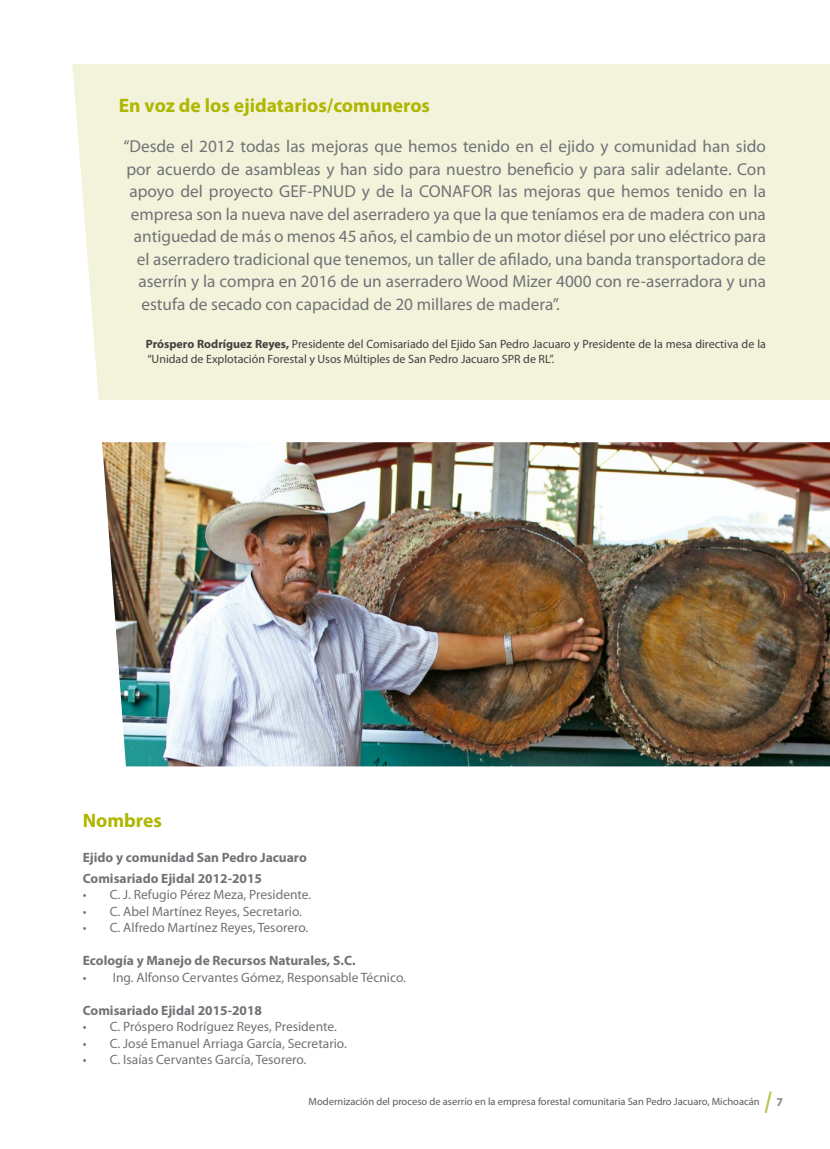
<style>
.page{position:relative;width:830px;height:1149px;background:#fff}
.page>*{position:absolute;margin:0;border:0;box-sizing:border-box;transform-origin:0 0}
.t1{font:700 19.5px "Myriad Pro";color:#b0b700}
.t2{font:17.25px "Myriad Pro";color:#727277}
.t3{font:13.5px "Myriad Pro";color:#727277}
.t4{font:700 13.5px/20.7px "Myriad Pro";color:#727277}
.t5{font:12px/15px "Myriad Pro";color:#433f40}
.t6{font:700 12px "Myriad Pro";color:#89878c}
.t7{font:10.5px "Myriad Pro";color:#5b5b5f}
.s1{font-weight:700}
</style>
<div class="page">
<svg style="left:764px;top:1091px;width:8px;height:22px"></svg>
<div style="left:72px;top:64px;width:757px;height:336px;background:#f2f3da"></div>
<img style="left:102px;top:442px;width:727px;height:324px">
<p class="t1" style="left:119px;top:92px;width:312px">En voz de los ejidatarios/comuneros</p>
<p class="t2" style="left:123px;top:136px;width:643px">“Desde el 2012 todas las mejoras que hemos tenido en el ejido y comunidad han sido</p>
<p class="t2" style="left:126px;top:158px;width:641px">por acuerdo de asambleas y han sido para nuestro beneficio y para salir adelante. Con</p>
<p class="t2" style="left:129px;top:181px;width:638px">apoyo del proyecto GEF-PNUD y de la CONAFOR las mejoras que hemos tenido en la</p>
<p class="t2" style="left:131px;top:203px;width:636px">empresa son la nueva nave del aserradero ya que la que teníamos era de madera con una</p>
<p class="t2" style="left:134px;top:226px;width:633px">antiguedad de más o menos 45 años, el cambio de un motor diésel por uno eléctrico para</p>
<p class="t2" style="left:137px;top:248px;width:630px">el aserradero tradicional que tenemos, un taller de afilado, una banda transportadora de</p>
<p class="t2" style="left:138px;top:271px;width:629px">aserrín y la compra en 2016 de un aserradero Wood Mizer 4000 con re-aserradora y una</p>
<p class="t2" style="left:141px;top:293px;width:420px">estufa de secado con capacidad de 20 millares de madera”.</p>
<p class="t5" style="left:146px;top:336px;width:621px"><span class="s1">Próspero Rodríguez Reyes,</span> Presidente del Comisariado del Ejido San Pedro Jacuaro y Presidente de la mesa directiva de la “Unidad de Explotación Forestal y Usos Múltiples de San Pedro Jacuaro SPR de RL”.</p>
<p class="t1" style="left:83px;top:807px;width:81px">Nombres</p>
<p class="t4" style="left:83px;top:846px;width:225px">Ejido y comunidad San Pedro Jacuaro<br>Comisariado Ejidal 2012-2015</p>
<p class="t3" style="left:83px;top:886px;width:230px">• C. J. Refugio Pérez Meza, Presidente.</p>
<p class="t3" style="left:83px;top:902px;width:220px">• C. Abel Martínez Reyes, Secretario.</p>
<p class="t3" style="left:83px;top:918px;width:227px">• C. Alfredo Martínez Reyes, Tesorero.</p>
<p class="t4" style="left:83px;top:949px;width:274px">Ecología y Manejo de Recursos Naturales, S.C.</p>
<p class="t3" style="left:83px;top:968px;width:324px">• Ing. Alfonso Cervantes Gómez, Responsable Técnico.</p>
<p class="t4" style="left:83px;top:998px;width:181px">Comisariado Ejidal 2015-2018</p>
<p class="t3" style="left:83px;top:1017px;width:255px">• C. Próspero Rodríguez Reyes, Presidente.</p>
<p class="t3" style="left:83px;top:1034px;width:265px">• C. José Emanuel Arriaga García, Secretario.</p>
<p class="t3" style="left:83px;top:1050px;width:225px">• C. Isaías Cervantes García, Tesorero.</p>
<p class="t7" style="left:308px;top:1094px;width:452px">Modernización del proceso de aserrío en la empresa forestal comunitaria San Pedro Jacuaro, Michoacán</p>
<p class="t6" style="left:776px;top:1093px;width:8px">7</p>
</div>
